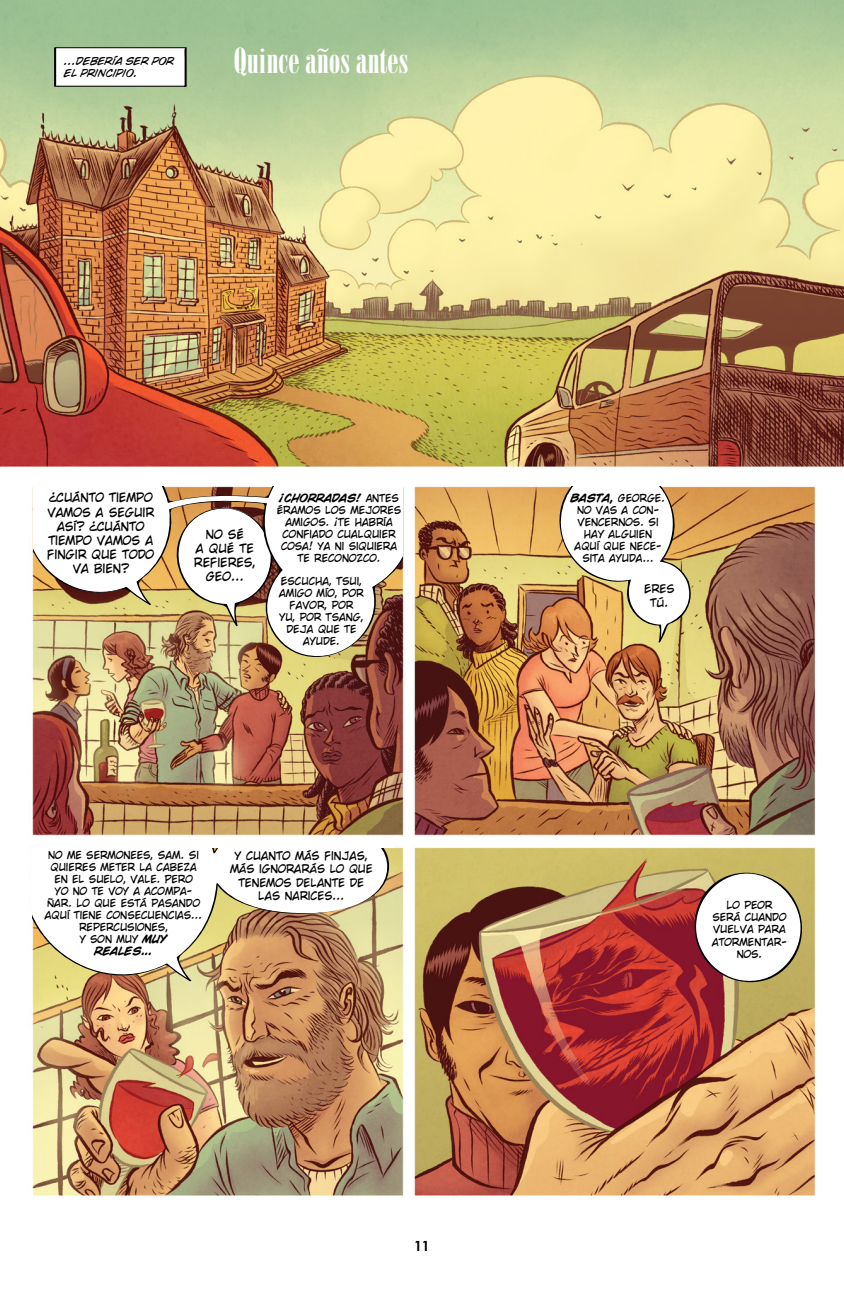
<style>
.page{position:relative;width:844px;height:1290px;background:#fff}
.page>*{position:absolute;margin:0;border:0;box-sizing:border-box;transform-origin:0 0}
.t1{font:35px "Bodoni Std Poster Compressed";color:#fff}
.t2{font:700 14px "Century Gothic";color:#000}
.t3{font:12.25px/14px "CC Wild Words Int Roman";color:#000;text-align:center}
.t4{font:11.38px/13.1px "CC Wild Words Int Roman";color:#000;text-align:center}
.t5{font:10.5px/12.1px "CC Wild Words Int Roman";color:#000;text-align:center}
.t6{font:italic 10.5px/12.1px "CC Wild Words Int";color:#000}
.t7{font:italic 700 10.5px "CC Wild Words Int";color:#000}
.s1{font-family:"CC Wild Words Int Roman";font-weight:400;font-style:normal}
.s2{font-family:"CC Wild Words Int";font-weight:700;font-style:italic}
</style>
<div class="page">
<img style="left:0;top:0;width:843px;height:1196px">
<svg style="left:33px;top:983px;width:355px;height:5px"></svg>
<svg style="left:33px;top:848px;width:358px;height:135px"></svg>
<svg style="left:548px;top:487px;width:146px;height:156px"></svg>
<svg style="left:33px;top:487px;width:370px;height:180px"></svg>
<svg style="left:54px;top:47px;width:133px;height:40px"></svg>
<svg style="left:687px;top:864px;width:122px;height:125px"></svg>
<div style="left:33px;top:836px;width:361px;height:12px;background:#fff"></div>
<p class="t6" style="left:64px;top:55px;width:111px">...DEBERÍA SER POR<br>EL PRINCIPIO.</p>
<h1 class="t1" style="left:233px;top:41px;width:176px">Quince años antes</h1>
<p class="t3" style="left:47px;top:491px;width:108px">¿CUÁNTO TIEMPO<br>VAMOS A SEGUIR<br>ASÍ? ¿CUÁNTO<br>TIEMPO VAMOS A<br>FINGIR QUE TODO<br>VA BIEN?</p>
<p class="t3" style="left:194px;top:527px;width:63px">NO SÉ<br>A QUÉ TE<br>REFIERES,<br>GEO...</p>
<p class="t7" style="left:279px;top:492px;width:121px">¡CHORRADAS! <span class="s1">ANTES</span></p>
<p class="t5" style="left:277px;top:504px;width:126px">ÉRAMOS LOS MEJORES<br>AMIGOS. ¡TE HABRÍA<br>CONFIADO CUALQUIER<br>COSA! YA NI SIQUIERA<br>TE RECONOZCO.</p>
<p class="t5" style="left:279px;top:575px;width:86px">ESCUCHA, TSUI,<br>AMIGO MÍO, POR<br>FAVOR, POR<br>YU, POR TSANG,<br>DEJA QUE TE<br>AYUDE.</p>
<p class="t5" style="left:45px;top:849px;width:159px">NO ME SERMONEES, SAM. SI<br>QUIERES METER LA CABEZA<br>EN EL SUELO, VALE. PERO<br>YO NO TE VOY A ACOMPA-<br>ÑAR. LO QUE ESTÁ PASANDO<br>AQUÍ TIENE CONSECUENCIAS...<br>REPERCUSIONES,<br>Y SON MUY <span class="s2">MUY</span></p>
<p class="t7" style="left:95px;top:945px;width:59px">REALES...</p>
<p class="t4" style="left:230px;top:850px;width:144px">Y CUANTO MÁS FINJAS,<br>MÁS IGNORARÁS LO QUE<br>TENEMOS DELANTE DE<br>LAS NARICES...</p>
<h2 class="t2" style="left:414px;top:1236px;width:17px">11</h2>
<p class="t5" style="left:571px;top:492px;width:95px"><span class="s2">BASTA,</span> GEORGE.<br>NO VAS A CON-<br>VENCERNOS. SI<br>HAY ALGUIEN<br>AQUÍ QUE NECE-<br>SITA AYUDA...</p>
<p class="t4" style="left:644px;top:583px;width:32px">ERES<br>TÚ.</p>
<p class="t5" style="left:711px;top:899px;width:76px">LO PEOR<br>SERÁ CUANDO<br>VUELVA PARA<br>ATORMENTAR-<br>NOS.</p>
</div>
